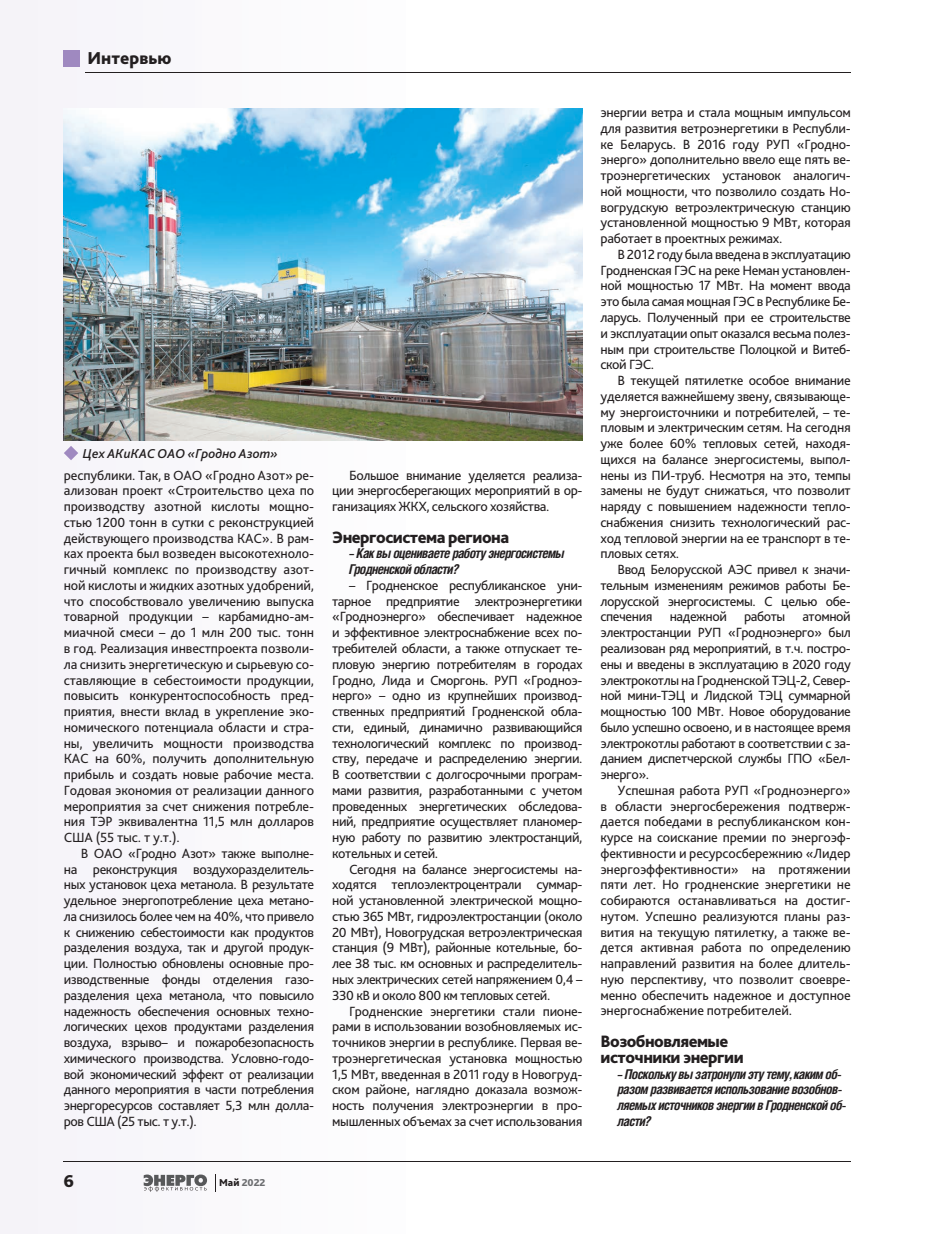
<style>
.page{position:relative;width:936px;height:1234px;background:#fff}
.page>*{position:absolute;margin:0;border:0;box-sizing:border-box;transform-origin:0 0}
.t1{font:800 18px "Bliss Pro";color:#231f20}
.t2{font:800 17.25px/15.8px "Bliss Pro";letter-spacing:-.03em;color:#231f20}
.t3{font:13.95px/15.8px "Bliss Pro";letter-spacing:-.03em;color:#231f20;text-align:justify}
.t4{font:italic 700 13.5px/15.8px "Helios Cond";letter-spacing:-.045em;color:#231f20}
.t5{font:italic 500 13.5px "Bliss Pro";color:#231f20}
.t6{font:800 10.5px "Bliss Pro";color:#6c6d70}
.s1{color:#231f20}
</style>
<div class="page">
<div style="left:64px;top:50px;width:16px;height:16px;background:#9f89c0"></div>
<svg style="left:215px;top:1174px;width:1px;height:17px"></svg>
<hr style="left:64px;top:1160px;width:786px;height:1px;background:#231f20">
<hr style="left:85px;top:72px;width:765px;height:1px;background:#231f20">
<svg style="left:144px;top:1174px;width:63px;height:17px"></svg>
<img style="left:64px;top:108px;width:518px;height:332px">
<svg style="left:64px;top:445px;width:14px;height:15px"></svg>
<p class="t1" style="left:87px;top:47px;width:85px">Интервью</p>
<p class="t5" style="left:83px;top:445px;width:196px">Цех АКиКАС ОАО «Гродно Азот»</p>
<p class="t3" style="left:64px;top:466px;width:252px">республики. Так, в ОАО «Гродно Азот» ре&shy;ализован проект «Строительство цеха по производству азотной кислоты мощно&shy;стью 1200 тонн в сутки с реконструкцией действующего производства КАС». В рам&shy;ках проекта был возведен высокотехноло&shy;гичный комплекс по производству азот&shy;ной кислоты и жидких азотных удобрений, что способствовало увеличению выпуска товарной продукции – карбамидно-ам&shy;миачной смеси – до 1 млн 200 тыс. тонн в год. Реализация инвестпроекта позволи&shy;ла снизить энергетическую и сырьевую со&shy;ставляющие в себестоимости продукции, повысить конкурентоспособность пред&shy;приятия, внести вклад в укрепление эко&shy;номического потенциала области и стра&shy;ны, увеличить мощности производства КАС на 60%, получить дополнительную прибыль и создать новые рабочие места.<br>Годовая экономия от реализации данного мероприятия за счет снижения потребле&shy;ния ТЭР эквивалентна 11,5 млн долларов США (55 тыс. т у.т.).</p>
<p class="t3" style="left:64px;top:844px;width:252px;text-indent:17px">В ОАО «Гродно Азот» также выполне&shy;на реконструкция воздухоразделитель&shy;ных установок цеха метанола. В результате удельное энергопотребление цеха метано&shy;ла снизилось более чем на 40%, что привело к снижению себестоимости как продуктов разделения воздуха, так и другой продук&shy;ции. Полностью обновлены основные про&shy;изводственные фонды отделения газо&shy;разделения цеха метанола, что повысило надежность обеспечения основных техно&shy;логических цехов продуктами разделения воздуха, взрыво– и пожаробезопасность химического производства. Условно-годо&shy;вой экономический эффект от реализации данного мероприятия в части потребления энергоресурсов составляет 5,3 млн долла&shy;ров США (25 тыс. т у.т.).</p>
<p class="t1" style="left:63px;top:1169px;width:12px">6</p>
<p class="t6" style="left:219px;top:1175px;width:48px"><span class="s1">Май</span> 2022</p>
<p class="t3" style="left:332px;top:466px;width:252px;text-indent:17px">Большое внимание уделяется реализа&shy;ции энергосберегающих мероприятий в ор&shy;ганизациях ЖКХ, сельского хозяйства.</p>
<p class="t2" style="left:332px;top:528px;width:179px">Энергосистема региона</p>
<p class="t4" style="left:349px;top:545px;width:217px">– Как вы оцениваете работу энергосистемы<br>Гродненской области?</p>
<p class="t3" style="left:332px;top:577px;width:252px;text-indent:17px">– Гродненское республиканское уни&shy;тарное предприятие электроэнергетики «Гродноэнерго» обеспечивает надежное и эффективное электроснабжение всех по&shy;требителей области, а также отпускает те&shy;пловую энергию потребителям в городах Гродно, Лида и Сморгонь. РУП «Гродноэ&shy;нерго» – одно из крупнейших производ&shy;ственных предприятий Гродненской обла&shy;сти, единый, динамично развивающийся технологический комплекс по производ&shy;ству, передаче и распределению энергии.<br>В соответствии с долгосрочными програм&shy;мами развития, разработанными с учетом проведенных энергетических обследова&shy;ний, предприятие осуществляет планомер&shy;ную работу по развитию электростанций, котельных и сетей.</p>
<p class="t3" style="left:332px;top:860px;width:252px;text-indent:17px">Сегодня на балансе энергосистемы на&shy;ходятся теплоэлектроцентрали суммар&shy;ной установленной электрической мощно&shy;стью 365 МВт, гидроэлектростанции (около 20 МВт), Новогрудская ветроэлектрическая станция (9 МВт), районные котельные, бо&shy;лее 38 тыс. км основных и распределитель&shy;ных электрических сетей напряжением 0,4 – 330 кВ и около 800 км тепловых сетей.</p>
<p class="t3" style="left:332px;top:1002px;width:252px;text-indent:17px">Гродненские энергетики стали пионе&shy;рами в использовании возобновляемых ис&shy;точников энергии в республике. Первая ве&shy;троэнергетическая установка мощностью 1,5 МВт, введенная в 2011 году в Новогруд&shy;ском районе, наглядно доказала возмож&shy;ность получения электроэнергии в про&shy;мышленных объемах за счет использования</p>
<p class="t3" style="left:600px;top:104px;width:252px">энергии ветра и стала мощным импульсом для развития ветроэнергетики в Республи&shy;ке Беларусь. В 2016 году РУП «Гродно&shy;энерго» дополнительно ввело еще пять ве&shy;троэнергетических установок аналогич&shy;ной мощности, что позволило создать Но&shy;вогрудскую ветроэлектрическую станцию установленной мощностью 9 МВт, которая работает в проектных режимах.</p>
<p class="t3" style="left:600px;top:246px;width:252px;text-indent:17px">В 2012 году была введена в эксплуатацию Гродненская ГЭС на реке Неман установлен&shy;ной мощностью 17 МВт. На момент ввода это была самая мощная ГЭС в Республике Бе&shy;ларусь. Полученный при ее строительстве и эксплуатации опыт оказался весьма полез&shy;ным при строительстве Полоцкой и Витеб&shy;ской ГЭС.</p>
<p class="t3" style="left:600px;top:372px;width:252px;text-indent:17px">В текущей пятилетке особое внимание уделяется важнейшему звену, связывающе&shy;му энергоисточники и потребителей, – те&shy;пловым и электрическим сетям. На сегодня уже более 60% тепловых сетей, находя&shy;щихся на балансе энергосистемы, выпол&shy;нены из ПИ-труб. Несмотря на это, темпы замены не будут снижаться, что позволит наряду с повышением надежности тепло&shy;снабжения снизить технологический рас&shy;ход тепловой энергии на ее транспорт в те&shy;пловых сетях.</p>
<p class="t3" style="left:600px;top:561px;width:252px;text-indent:17px">Ввод Белорусской АЭС привел к значи&shy;тельным изменениям режимов работы Бе&shy;лорусской энергосистемы. С целью обе&shy;спечения надежной работы атомной электростанции РУП «Гродноэнерго» был реализован ряд мероприятий, в т.ч. постро&shy;ены и введены в эксплуатацию в 2020 году электрокотлы на Гродненской ТЭЦ-2, Север&shy;ной мини-ТЭЦ и Лидской ТЭЦ суммарной мощностью 100 МВт. Новое оборудование было успешно освоено, и в настоящее время электрокотлы работают в соответствии с за&shy;данием диспетчерской службы ГПО «Бел&shy;энерго».</p>
<p class="t3" style="left:600px;top:781px;width:252px;text-indent:17px">Успешная работа РУП «Гродноэнерго» в области энергосбережения подтверж&shy;дается победами в республиканском кон&shy;курсе на соискание премии по энергоэф&shy;фективности и ресурсосбережнию «Лидер энергоэффективности» на протяжении пяти лет. Но гродненские энергетики не собираются останавливаться на достиг&shy;нутом. Успешно реализуются планы раз&shy;вития на текущую пятилетку, а также ве&shy;дется активная работа по определению направлений развития на более длитель&shy;ную перспективу, что позволит своевре&shy;менно обеспечить надежное и доступное энергоснабжение потребителей.</p>
<p class="t2" style="left:600px;top:1032px;width:145px">Возобновляемые источники энергии</p>
<p class="t4" style="left:617px;top:1065px;width:230px">– Поскольку вы затронули эту тему, каким об&shy;разом развивается использование возобнов&shy;ляемых источников энергии в Гродненской об&shy;ласти?</p>
</div>
